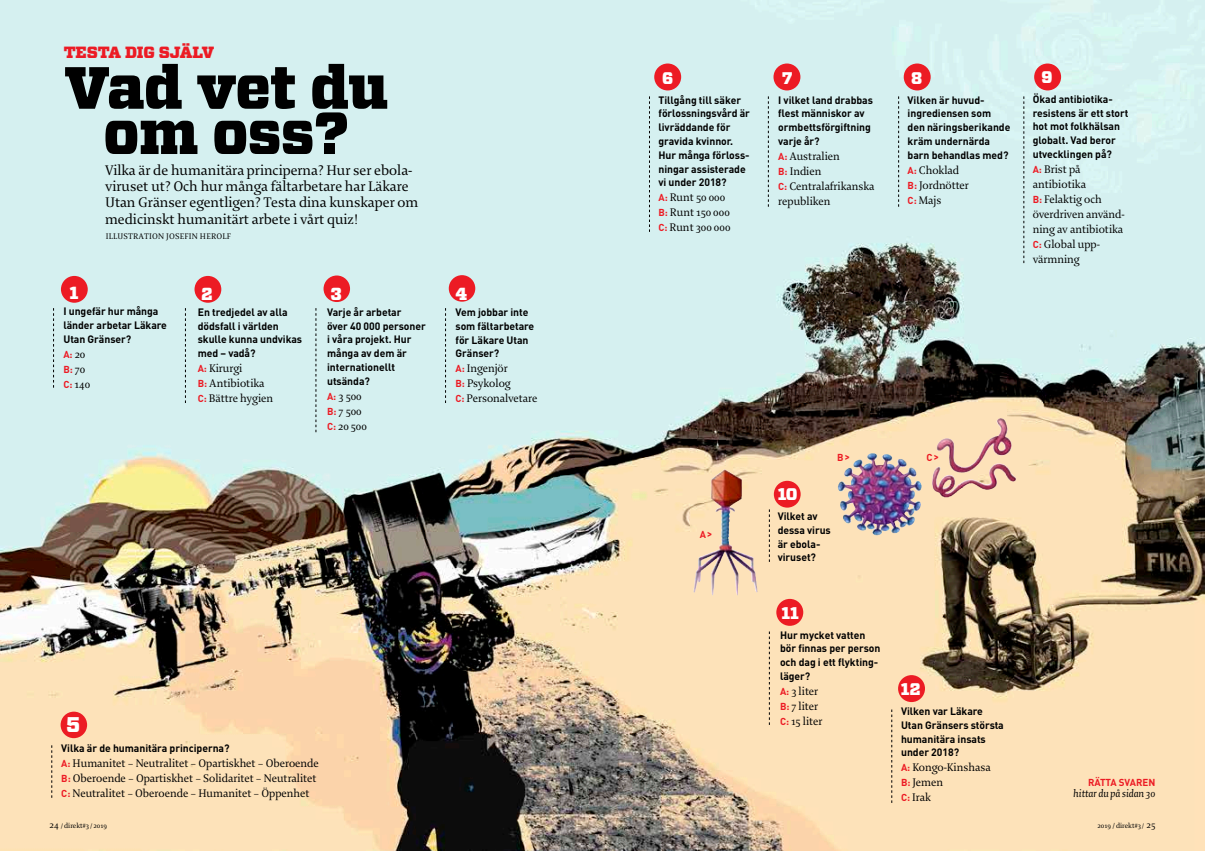
<style>
.page{position:relative;width:1205px;height:851px;background:#fff}
.page>*{position:absolute;margin:0;border:0;box-sizing:border-box;transform-origin:0 0}
.t1{font:59.38px/45.2px "Vitesse Black ab";color:#000;text-align:center}
.t2{font:21.25px "Vitesse Black ab";color:#fff}
.t3{font:17.5px "Vitesse Black ab";color:#fff}
.t4{font:16.88px "Vitesse Black ab";color:#fff}
.t5{font:16.25px "Vitesse Black ab";letter-spacing:-.01em;color:#ec1b24}
.t6{font:15px/16.2px "Enigma";letter-spacing:-.005em;color:#000}
.t7{font:11.88px/15px "Enigma";letter-spacing:-.005em;color:#000}
.t8{font:italic 11.25px "Enigma";letter-spacing:-.005em;color:#000}
.t9{font:700 10.62px/13.8px "DIN";letter-spacing:-.005em;color:#000}
.t10{font:700 10px/15px "DIN";letter-spacing:-.005em;color:#ec1b24}
.t11{font:8.75px "Enigma";color:#000}
.t12{font:7.5px "Enigma";color:#000}
.s1{font-family:"Enigma";font-weight:400;font-size:11.88px;color:#000}
.s2{font-family:"DIN";font-weight:700;font-size:10px;color:#ec1b24}
.s3{font-family:"Vitesse"}
.s4{font-size:10px}
.s5{font-size:6.88px}
</style>
<div class="page">
<img style="left:0;top:0;width:1205px;height:850px">
<div style="left:898px;top:675px;width:27px;height:27px;background:#ec1b24;border-radius:50%"></div>
<div style="left:61px;top:276px;width:27px;height:27px;background:#ec1b24;border-radius:50%"></div>
<div style="left:774px;top:480px;width:26px;height:27px;background:#ec1b24;border-radius:50%"></div>
<div style="left:194px;top:276px;width:27px;height:27px;background:#ec1b24;border-radius:50%"></div>
<div style="left:61px;top:711px;width:26px;height:27px;background:#ec1b24;border-radius:50%"></div>
<div style="left:323px;top:275px;width:27px;height:27px;background:#ec1b24;border-radius:50%"></div>
<div style="left:449px;top:275px;width:26px;height:26px;background:#ec1b24;border-radius:50%"></div>
<div style="left:776px;top:598px;width:27px;height:27px;background:#ec1b24;border-radius:50%"></div>
<div style="left:1034px;top:63px;width:27px;height:27px;background:#ec1b24;border-radius:50%"></div>
<div style="left:904px;top:63px;width:26px;height:27px;background:#ec1b24;border-radius:50%"></div>
<div style="left:773px;top:63px;width:27px;height:27px;background:#ec1b24;border-radius:50%"></div>
<div style="left:654px;top:63px;width:27px;height:27px;background:#ec1b24;border-radius:50%"></div>
<img style="left:693px;top:469px;width:31px;height:123px">
<img style="left:838px;top:453px;width:34px;height:32px">
<img style="left:938px;top:418px;width:63px;height:49px">
<svg style="left:185px;top:308px;width:1px;height:95px"></svg>
<svg style="left:316px;top:308px;width:1px;height:124px"></svg>
<svg style="left:445px;top:308px;width:1px;height:95px"></svg>
<svg style="left:53px;top:308px;width:1px;height:79px"></svg>
<svg style="left:769px;top:509px;width:1px;height:52px"></svg>
<svg style="left:768px;top:96px;width:1px;height:111px"></svg>
<svg style="left:898px;top:96px;width:1px;height:111px"></svg>
<svg style="left:649px;top:96px;width:1px;height:136px"></svg>
<svg style="left:1023px;top:96px;width:1px;height:167px"></svg>
<svg style="left:769px;top:631px;width:1px;height:93px"></svg>
<svg style="left:891px;top:709px;width:1px;height:93px"></svg>
<svg style="left:51px;top:745px;width:1px;height:52px"></svg>
<h3 class="t5" style="left:64px;top:42px;width:141px">Testa dig själv</h3>
<h1 class="t1" style="left:64px;top:66px;width:326px">Vad vet du om oss?</h1>
<h3 class="t6" style="left:105px;top:162px;width:315px">Vilka är de humanitära principerna? Hur ser ebola&shy;viruset ut? Och hur många fältarbetare har Läkare Utan Gränser egentligen? Testa dina kunskaper om medicinskt humanitärt arbete i vårt quiz!</h3>
<p class="t11" style="left:106px;top:231px;width:9px">Illustration</p>
<p class="t11" style="left:166px;top:231px;width:24px">josefin</p>
<p class="t11" style="left:200px;top:231px;width:17px">herolf</p>
<h3 class="t3" style="left:70px;top:281px;width:11px">1</h3>
<p class="t9" style="left:63px;top:304px;width:105px">I ungefär hur många länder arbetar Läkare<br>Utan Gränser?</p>
<p class="t10" style="left:63px;top:346px;width:23px">A: <span class="s1">20<br></span>B: <span class="s1">70</span></p>
<p class="t7" style="left:63px;top:377px;width:28px"><span class="s2">C:</span> 140</p>
<h3 class="t3" style="left:201px;top:281px;width:13px">2</h3>
<p class="t9" style="left:198px;top:304px;width:106px">En tredjedel av alla dödsfall i världen skulle kunna undvikas med – vadå?</p>
<p class="t7" style="left:198px;top:361px;width:77px"><span class="s2">A:</span> Kirurgi<br><span class="s2">B:</span> Antibiotika<br><span class="s2">C:</span> Bättre hygien</p>
<h3 class="t3" style="left:330px;top:281px;width:13px">3</h3>
<p class="t9" style="left:327px;top:304px;width:100px">Varje år arbetar<br>över 40 000 personer i våra projekt. Hur många av dem är internationellt utsända?</p>
<p class="t7" style="left:327px;top:388px;width:41px"><span class="s2">A:</span> 3 500<br><span class="s2">B:</span> 7 500<br><span class="s2">C:</span> 20 500</p>
<h3 class="t3" style="left:455px;top:282px;width:13px">4</h3>
<p class="t9" style="left:455px;top:305px;width:80px">Vem jobbar inte som fältarbetare för Läkare Utan<br>Gränser?</p>
<p class="t7" style="left:455px;top:361px;width:83px"><span class="s2">A:</span> Ingenjör<br><span class="s2">B:</span> Psykolog<br><span class="s2">C:</span> Personalvetare</p>
<h2 class="t2" style="left:66px;top:710px;width:16px">5</h2>
<p class="t9" style="left:61px;top:740px;width:170px">Vilka är de humanitära principerna?</p>
<p class="t7" style="left:61px;top:756px;width:259px"><span class="s2">A:</span> Humanitet – Neutralitet – Opartiskhet – Oberoende<br><span class="s2">B:</span> Oberoende – Opartiskhet – Solidaritet – Neutralitet<br><span class="s2">C:</span> Neutralitet – Oberoende – Humanitet – Öppenhet</p>
<h3 class="t4" style="left:662px;top:66px;width:13px">6</h3>
<p class="t9" style="left:658px;top:92px;width:93px">Tillgång till säker förlossningsvård är livräddande för gravida kvinnor.<br>Hur många förloss&shy;ningar assisterade vi under 2018?</p>
<p class="t7" style="left:658px;top:190px;width:73px"><span class="s2">A:</span> Runt 50 000<br><span class="s2">B:</span> Runt 150 000<br><span class="s2">C:</span> Runt 300 000</p>
<h3 class="t4" style="left:782px;top:66px;width:12px">7</h3>
<p class="t9" style="left:778px;top:92px;width:96px">I vilket land drabbas flest människor av ormbettsförgiftning varje år?</p>
<p class="t7" style="left:778px;top:149px;width:98px"><span class="s2">A:</span> Australien<br><span class="s2">B:</span> Indien<br><span class="s2">C:</span> Centralafrikanska republiken</p>
<h3 class="t4" style="left:911px;top:66px;width:13px">8</h3>
<p class="t9" style="left:907px;top:92px;width:104px">Vilken är huvud&shy;ingrediensen som den näringsberikande kräm undernärda barn behandlas med?</p>
<p class="t7" style="left:907px;top:163px;width:63px"><span class="s2">A:</span> Choklad<br><span class="s2">B:</span> Jordnötter<br><span class="s2">C:</span> Majs</p>
<h3 class="t4" style="left:1041px;top:66px;width:13px">9</h3>
<p class="t9" style="left:1033px;top:92px;width:97px">Ökad antibiotika&shy;resistens är ett stort hot mot folkhälsan globalt. Vad beror utvecklingen på?</p>
<p class="t7" style="left:1033px;top:162px;width:94px"><span class="s2">A:</span> Brist på antibiotika<br><span class="s2">B:</span> Felaktig och överdriven använd&shy;ning av antibiotika<br><span class="s2">C:</span> Global upp&shy;värmning</p>
<p class="t10" style="left:700px;top:526px;width:14px">A<span class="s3">&gt;</span></p>
<p class="t10" style="left:837px;top:449px;width:14px">B <span class="s3">&gt;</span></p>
<p class="t10" style="left:926px;top:449px;width:14px">C <span class="s3">&gt;</span></p>
<h3 class="t4" style="left:778px;top:483px;width:21px">10</h3>
<p class="t9" style="left:778px;top:509px;width:55px">Vilket av dessa virus är ebola&shy;viruset?</p>
<h3 class="t4" style="left:781px;top:601px;width:19px">11</h3>
<p class="t9" style="left:780px;top:627px;width:102px">Hur mycket vatten bör finnas per person och dag i ett flykting&shy;läger?</p>
<p class="t7" style="left:780px;top:683px;width:44px"><span class="s2">A:</span> 3 liter<br><span class="s2">B:</span> 7 liter<br><span class="s2">C:</span> 15 liter</p>
<h3 class="t4" style="left:901px;top:677px;width:21px">12</h3>
<p class="t9" style="left:901px;top:703px;width:104px">Vilken var Läkare<br>Utan Gränsers största humanitära insats under 2018?</p>
<p class="t7" style="left:901px;top:760px;width:91px"><span class="s2">A:</span> Kongo-Kinshasa<br><span class="s2">B:</span> Jemen<br><span class="s2">C:</span> Irak</p>
<p class="t10" style="left:1088px;top:774px;width:19px">RÄTTA</p>
<p class="t10" style="left:1119px;top:774px;width:31px">SVAREN</p>
<p class="t8" style="left:1073px;top:787px;width:83px">hittar du på sidan 30</p>
<p class="t12" style="left:50px;top:821px;width:59px"><span class="s4">24</span> <span class="s5">/</span> direkt#3 <span class="s5">/</span> 2019</p>
<p class="t12" style="left:1097px;top:821px;width:59px">2019 / direkt#3 <span class="s5">/</span> <span class="s4">25</span></p>
</div>
